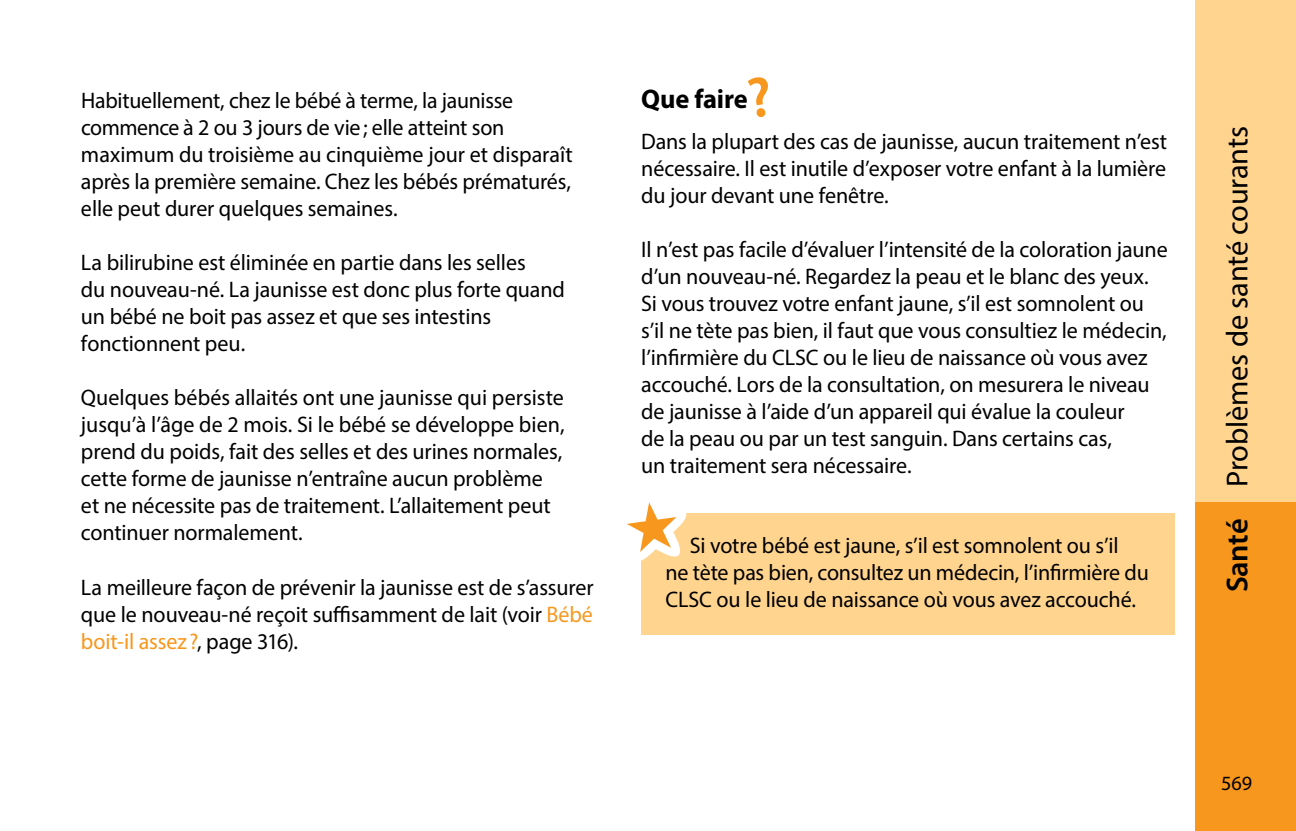
<style>
.page{position:relative;width:1296px;height:831px;background:#fff}
.page>*{position:absolute;margin:0;border:0;box-sizing:border-box;transform-origin:0 0}
.t1{font:30.38px "Myriad Pro";letter-spacing:-.01em;color:#000}
.t2{font:700 27px "Myriad Pro";letter-spacing:-.005em;color:#000}
.t3{font:22.5px/27px "Myriad Pro";letter-spacing:-.005em;color:#000}
.t4{font:20.25px "Myriad Pro";color:#000}
.s1{color:#f8971d}
.s2{font-weight:600}
</style>
<div class="page">
<div style="left:1196px;top:0;width:100px;height:502px;background:#ffd48f"></div>
<div style="left:1196px;top:502px;width:100px;height:328px;background:#f8971d"></div>
<svg style="left:748px;top:77px;width:20px;height:40px"></svg>
<div style="left:641px;top:513px;width:533px;height:122px;background:#ffd48f"></div>
<svg style="left:627px;top:502px;width:60px;height:59px"></svg>
<p class="t3" style="left:81px;top:87px;width:493px">Habituellement, chez le bébé à terme, la jaunisse commence à 2 ou 3 jours de vie; elle atteint son maximum du troisième au cinquième jour et disparaît après la première semaine. Chez les bébés prématurés, elle peut durer quelques semaines.</p>
<p class="t3" style="left:81px;top:249px;width:486px">La bilirubine est éliminée en partie dans les selles<br>du nouveau‑né. La jaunisse est donc plus forte quand un bébé ne boit pas assez et que ses intestins fonctionnent peu.</p>
<p class="t3" style="left:81px;top:384px;width:485px">Quelques bébés allaités ont une jaunisse qui persiste jusqu’à l’âge de 2 mois. Si le bébé se développe bien, prend du poids, fait des selles et des urines normales, cette forme de jaunisse n’entraîne aucun problème et ne nécessite pas de traitement. L’allaitement peut continuer normalement.</p>
<p class="t3" style="left:81px;top:573px;width:514px;text-align:justify">La meilleure façon de prévenir la jaunisse est de s’assurer que le nouveau‑né reçoit suffisamment de lait (voir <span class="s1">Bébé boit-il assez ?</span>, page 316).</p>
<p class="t2" style="left:641px;top:81px;width:108px">Que faire</p>
<p class="t3" style="left:641px;top:127px;width:527px;text-align:justify">Dans la plupart des cas de jaunisse, aucun traitement n’est nécessaire. Il est inutile d’exposer votre enfant à la lumière du jour devant une fenêtre.</p>
<p class="t3" style="left:641px;top:235px;width:528px">Il n’est pas facile d’évaluer l’intensité de la coloration jaune d’un nouveau‑né. Regardez la peau et le blanc des yeux.<br>Si vous trouvez votre enfant jaune, s’il est somnolent ou s’il ne tète pas bien, il faut que vous consultiez le médecin, l’infirmière du CLSC ou le lieu de naissance où vous avez accouché. Lors de la consultation, on mesurera le niveau de jaunisse à l’aide d’un appareil qui évalue la couleur<br>de la peau ou par un test sanguin. Dans certains cas,<br>un traitement sera nécessaire.</p>
<p class="t3" style="left:666px;top:531px;width:485px;text-align:center">Si votre bébé est jaune, s’il est somnolent ou s’il<br>ne tète pas bien, consultez un médecin, l’infirmière du<br>CLSC ou le lieu de naissance où vous avez accouché.</p>
<h1 class="t1" style="left:1219px;top:592px;width:467px;rotate:-90deg"><span class="s2">Santé</span> Problèmes de santé courants</h1>
<p class="t4" style="left:1221px;top:770px;width:33px">569</p>
</div>
